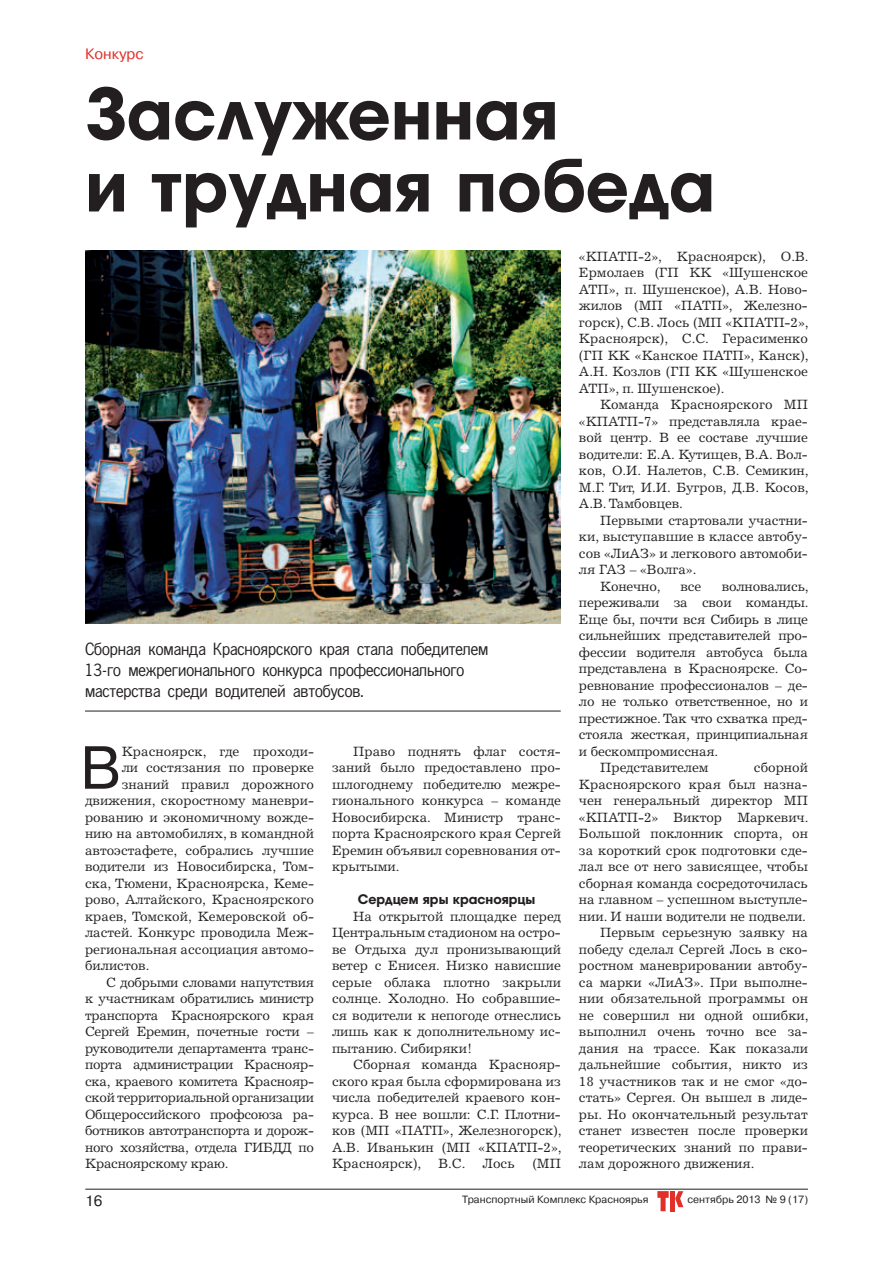
<style>
.page{position:relative;width:893px;height:1263px;background:#fff}
.page>*{position:absolute;margin:0;border:0;box-sizing:border-box;transform-origin:0 0}
.t1{font:800 72px/72px "zn Avante Bs";color:#231f20}
.t2{font:60.6px "zn Pragmatica";color:#231f20}
.t3{font:18px/21px "zn News Gothic";color:#231f20}
.t4{font:15px "zn Pragmatica";color:#e12f2a}
.t5{font:15px "zn Pragmatica";color:#231f20}
.t6{font:13.5px/16.5px "zn Excelsior";color:#231f20;text-align:justify}
.t7{font:13.5px "zn Excelsior";letter-spacing:-.02em;color:#231f20}
.t8{font:800 13.5px "zn Avante Bs";color:#231f20}
.t9{font:10.5px "zn Pragmatica";color:#231f20}
</style>
<div class="page">
<hr style="left:85px;top:1189px;width:723px;height:1px;background:#231f20">
<svg style="left:657px;top:1191px;width:12px;height:20px"></svg>
<div style="left:670px;top:1191px;width:5px;height:20px;background:#e12f2a"></div>
<svg style="left:675px;top:1191px;width:8px;height:16px"></svg>
<img style="left:85px;top:251px;width:476px;height:373px">
<hr style="left:85px;top:711px;width:476px;height:1px;background:#231f20">
<p class="t4" style="left:85px;top:46px;width:60px">Конкурс</p>
<h1 class="t1" style="left:85px;top:79px;width:632px">Заслуженная<br>и трудная победа</h1>
<h3 class="t3" style="left:85px;top:638px;width:405px">Сборная команда Красноярского края стала победителем<br>13-го межрегионального конкурса профессионального мастерства среди водителей автобусов.</h3>
<h2 class="t2" style="left:80px;top:735px;width:43px">В</h2>
<p class="t6" style="left:122px;top:743px;width:194px">Красноярск, где проходи-</p>
<p class="t6" style="left:122px;top:759px;width:194px">ли состязания по проверке</p>
<p class="t6" style="left:122px;top:776px;width:194px">знаний правил дорожного</p>
<p class="t6" style="left:85px;top:792px;width:230px">движения, скоростному маневри-</p>
<p class="t6" style="left:85px;top:809px;width:230px">рованию и экономичному вожде-</p>
<p class="t6" style="left:85px;top:825px;width:230px">нию на автомобилях, в командной</p>
<p class="t6" style="left:85px;top:842px;width:230px">автоэстафете, собрались лучшие</p>
<p class="t6" style="left:85px;top:858px;width:230px">водители из Новосибирска, Том-</p>
<p class="t6" style="left:85px;top:875px;width:230px">ска, Тюмени, Красноярска, Кеме-</p>
<p class="t6" style="left:85px;top:891px;width:230px">рово, Алтайского, Красноярского</p>
<p class="t6" style="left:85px;top:908px;width:230px">краев, Томской, Кемеровской об-</p>
<p class="t6" style="left:85px;top:924px;width:230px">ластей. Конкурс проводила Меж-</p>
<p class="t6" style="left:85px;top:941px;width:230px">региональная ассоциация автомо-</p>
<p class="t6" style="left:85px;top:957px;width:66px">билистов.</p>
<p class="t7" style="left:106px;top:974px;width:209px">С добрыми словами напутствия</p>
<p class="t7" style="left:85px;top:991px;width:230px">к участникам обратились министр</p>
<p class="t7" style="left:85px;top:1007px;width:230px">транспорта Красноярского края</p>
<p class="t7" style="left:85px;top:1024px;width:230px">Сергей Еремин, почетные гости –</p>
<p class="t7" style="left:85px;top:1040px;width:230px">руководители департамента транс-</p>
<p class="t7" style="left:85px;top:1057px;width:230px">порта администрации Краснояр-</p>
<p class="t7" style="left:85px;top:1073px;width:230px">ска, краевого комитета Краснояр-</p>
<p class="t7" style="left:85px;top:1090px;width:230px">ской территориальной организации</p>
<p class="t7" style="left:85px;top:1106px;width:230px">Общероссийского профсоюза ра-</p>
<p class="t7" style="left:85px;top:1123px;width:230px">ботников автотранспорта и дорож-</p>
<p class="t7" style="left:85px;top:1139px;width:230px">ного хозяйства, отдела ГИБДД по</p>
<p class="t7" style="left:85px;top:1156px;width:145px">Красноярскому краю.</p>
<p class="t6" style="left:332px;top:743px;width:230px;text-indent:21px">Право поднять флаг состя&shy;заний было предоставлено про&shy;шлогоднему победителю межре&shy;гионального конкурса – команде Новосибирска. Министр транс&shy;порта Красноярского края Сергей Еремин объявил соревнования от&shy;крытыми.</p>
<p class="t8" style="left:358px;top:892px;width:179px">Сердцем яры красноярцы</p>
<p class="t6" style="left:332px;top:908px;width:230px;text-indent:21px">На открытой площадке перед Центральным стадионом на остро&shy;ве Отдыха дул пронизывающий ветер с Енисея. Низко нависшие серые облака плотно закрыли солнце. Холодно. Но собравшие&shy;ся водители к непогоде отнеслись лишь как к дополнительному ис&shy;пытанию. Сибиряки!</p>
<p class="t6" style="left:332px;top:1056px;width:231px;text-indent:21px">Сборная команда Краснояр&shy;ского края была сформирована из числа победителей краевого кон&shy;курса. В нее вошли: С.Г. Плотни&shy;ков (МП «ПАТП», Железногорск), А.В. Иванькин (МП «КПАТП-2», Красноярск),</p>
<p class="t6" style="left:438px;top:1155px;width:28px">В.С.</p>
<p class="t6" style="left:483px;top:1155px;width:34px">Лось</p>
<p class="t6" style="left:532px;top:1155px;width:30px">(МП</p>
<p class="t6" style="left:579px;top:248px;width:231px">«КПАТП-2», Красноярск), О.В.<br>Ермолаев (ГП КК «Шушенское АТП», п. Шушенское), А.В. Ново&shy;жилов (МП «ПАТП», Железно&shy;горск), С.В. Лось (МП «КПАТП-2», Красноярск), С.С. Герасименко (ГП КК «Канское ПАТП», Канск), А.Н. Козлов (ГП КК «Шушенское АТП», п. Шушенское).</p>
<p class="t6" style="left:579px;top:396px;width:231px;text-indent:21px">Команда Красноярского МП «КПАТП-7» представляла крае&shy;вой центр. В ее составе лучшие водители: Е.А. Кутищев, В.А. Вол&shy;ков, О.И. Налетов, С.В. Семикин, М.Г. Тит, И.И. Бугров, Д.В. Косов, А.В. Тамбовцев.</p>
<p class="t6" style="left:600px;top:512px;width:209px">Первыми стартовали участни-</p>
<p class="t6" style="left:579px;top:528px;width:230px">ки, выступавшие в классе автобу-</p>
<p class="t6" style="left:579px;top:545px;width:230px">сов «ЛиАЗ» и легкового автомоби-</p>
<p class="t6" style="left:579px;top:561px;width:119px">ля ГАЗ – «Волга».</p>
<p class="t6" style="left:600px;top:578px;width:62px">Конечно,</p>
<p class="t6" style="left:680px;top:578px;width:22px">все</p>
<p class="t6" style="left:722px;top:578px;width:88px">волновались,</p>
<p class="t6" style="left:579px;top:594px;width:231px">переживали за свои команды.</p>
<p class="t6" style="left:579px;top:611px;width:230px">Еще бы, почти вся Сибирь в лице</p>
<p class="t6" style="left:579px;top:627px;width:230px">сильнейших представителей про-</p>
<p class="t6" style="left:579px;top:644px;width:230px">фессии водителя автобуса была</p>
<p class="t6" style="left:579px;top:660px;width:230px">представлена в Красноярске. Со-</p>
<p class="t6" style="left:579px;top:677px;width:230px">ревнование профессионалов – де-</p>
<p class="t6" style="left:579px;top:693px;width:230px">ло не только ответственное, но и</p>
<p class="t6" style="left:579px;top:710px;width:230px">престижное. Так что схватка пред-</p>
<p class="t6" style="left:579px;top:726px;width:230px">стояла жесткая, принципиальная</p>
<p class="t6" style="left:579px;top:743px;width:141px">и бескомпромиссная.</p>
<p class="t6" style="left:600px;top:759px;width:110px">Представителем</p>
<p class="t6" style="left:754px;top:759px;width:56px">сборной</p>
<p class="t6" style="left:579px;top:776px;width:230px">Красноярского края был назна-</p>
<p class="t6" style="left:579px;top:792px;width:230px">чен генеральный директор МП</p>
<p class="t6" style="left:579px;top:809px;width:231px">«КПАТП-2» Виктор Маркевич.</p>
<p class="t6" style="left:579px;top:825px;width:230px">Большой поклонник спорта, он</p>
<p class="t6" style="left:579px;top:842px;width:230px">за короткий срок подготовки сде-</p>
<p class="t6" style="left:579px;top:858px;width:230px">лал все от него зависящее, чтобы</p>
<p class="t6" style="left:579px;top:875px;width:230px">сборная команда сосредоточилась</p>
<p class="t6" style="left:579px;top:891px;width:230px">на главном – успешном выступле-</p>
<p class="t6" style="left:579px;top:908px;width:229px">нии. И наши водители не подвели.</p>
<p class="t6" style="left:600px;top:924px;width:209px">Первым серьезную заявку на</p>
<p class="t6" style="left:579px;top:941px;width:230px">победу сделал Сергей Лось в ско-</p>
<p class="t6" style="left:579px;top:957px;width:230px">ростном маневрировании автобу-</p>
<p class="t6" style="left:579px;top:974px;width:230px">са марки «ЛиАЗ». При выполне-</p>
<p class="t6" style="left:579px;top:990px;width:230px">нии обязательной программы он</p>
<p class="t6" style="left:579px;top:1007px;width:231px">не совершил ни одной ошибки,</p>
<p class="t6" style="left:579px;top:1023px;width:230px">выполнил очень точно все за-</p>
<p class="t6" style="left:579px;top:1040px;width:230px">дания на трассе. Как показали</p>
<p class="t6" style="left:579px;top:1056px;width:230px">дальнейшие события, никто из</p>
<p class="t6" style="left:579px;top:1073px;width:230px">18 участников так и не смог «до-</p>
<p class="t6" style="left:579px;top:1089px;width:230px">стать» Сергея. Он вышел в лиде-</p>
<p class="t6" style="left:579px;top:1106px;width:230px">ры. Но окончательный результат</p>
<p class="t6" style="left:579px;top:1122px;width:230px">станет известен после проверки</p>
<p class="t6" style="left:579px;top:1139px;width:230px">теоретических знаний по прави-</p>
<p class="t6" style="left:579px;top:1155px;width:177px">лам дорожного движения.</p>
<p class="t5" style="left:85px;top:1192px;width:19px">16</p>
<p class="t9" style="left:462px;top:1193px;width:188px">Транспортный Комплекс Красноярья</p>
<p class="t9" style="left:687px;top:1193px;width:122px">сентябрь 2013 № 9 (17)</p>
</div>
